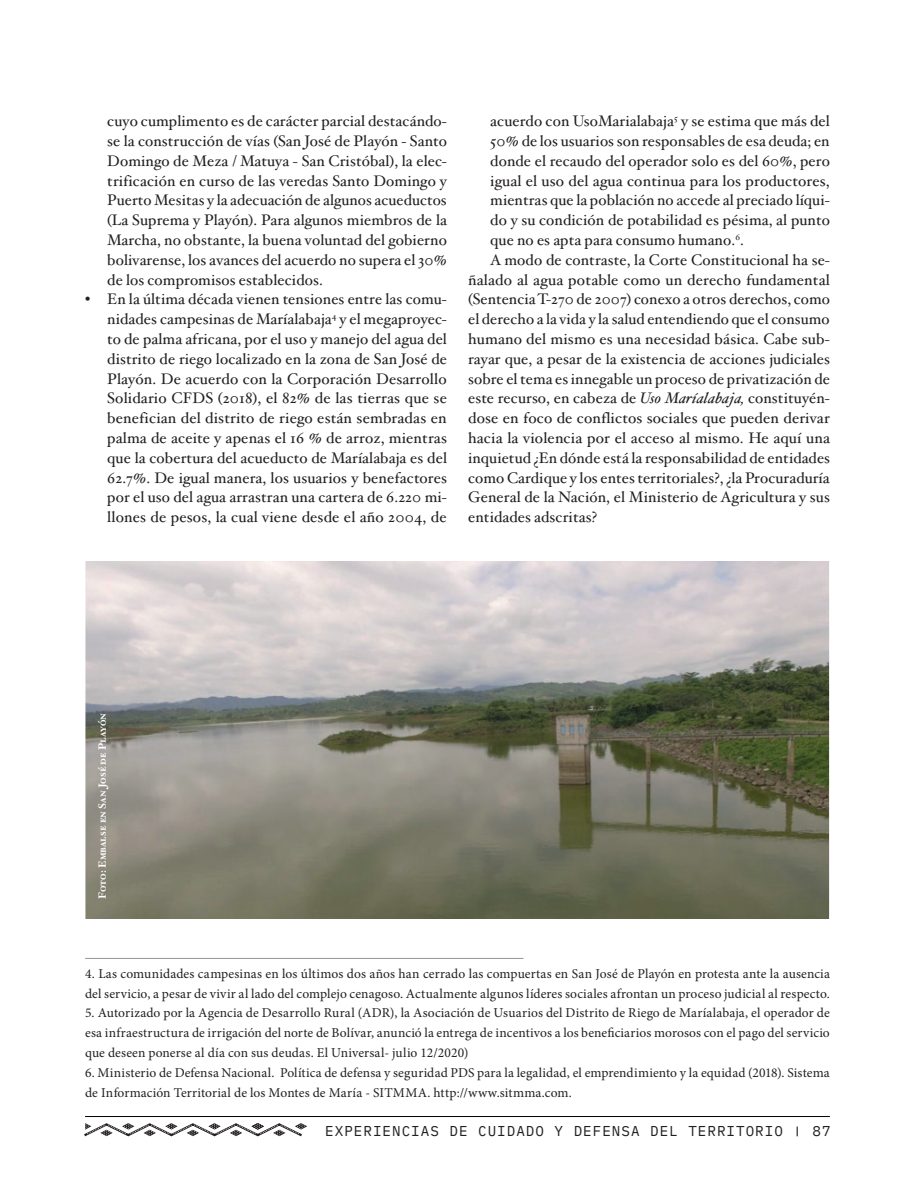
<style>
.page{position:relative;width:915px;height:1191px;background:#fff}
.page>*{position:absolute;margin:0;border:0;box-sizing:border-box;transform-origin:0 0}
.t1{font:15.3px/19.8px "Hoefler Text";letter-spacing:.01em;color:#231f20;text-align:justify}
.t2{font:14.25px "IBM Plex Mono";letter-spacing:.07em;color:#231f20}
.t3{font:13.5px/19.8px "Minion Pro";letter-spacing:.01em;color:#231f20}
.t4{font:10.5px "Hoefler Text Bold SC";color:#fff}
.s1{font-style:italic}
</style>
<div class="page">
<hr style="left:85px;top:1116px;width:744px;height:1px;background:#000001">
<svg style="left:84px;top:1123px;width:223px;height:14px"></svg>
<hr style="left:85px;top:958px;width:438px;height:1px;background:#939598">
<img style="left:85px;top:562px;width:744px;height:356px">
<p class="t1" style="left:107px;top:112px;width:341px">cuyo cumplimento es de carácter parcial destacándo&shy;se la construcción de vías (San José de Playón - Santo Domingo de Meza / Matuya - San Cristóbal), la elec&shy;trificación en curso de las veredas Santo Domingo y Puerto Mesitas y la adecuación de algunos acueductos (La Suprema y Playón). Para algunos miembros de la Marcha, no obstante, la buena voluntad del gobierno bolivarense, los avances del acuerdo no supera el 30% de los compromisos establecidos.</p>
<p class="t1" style="left:107px;top:290px;width:341px;text-indent:-22px">• En la última década vienen tensiones entre las comu&shy;nidades campesinas de Maríalabaja<sup>4</sup> y el megaproyec&shy;to de palma africana, por el uso y manejo del agua del distrito de riego localizado en la zona de San José de Playón. De acuerdo con la Corporación Desarrollo Solidario CFDS (2018), el 82% de las tierras que se benefician del distrito de riego están sembradas en palma de aceite y apenas el 16 % de arroz, mientras que la cobertura del acueducto de Maríalabaja es del 62.7%. De igual manera, los usuarios y benefactores por el uso del agua arrastran una cartera de 6.220 mi&shy;llones de pesos, la cual viene desde el año 2004, de</p>
<p class="t1" style="left:490px;top:112px;width:341px">acuerdo con UsoMarialabaja<sup>5</sup> y se estima que más del</p>
<p class="t1" style="left:490px;top:131px;width:341px">50% de los usuarios son responsables de esa deuda; en</p>
<p class="t1" style="left:490px;top:151px;width:341px">donde el recaudo del operador solo es del 60%, pero</p>
<p class="t1" style="left:490px;top:171px;width:341px">igual el uso del agua continua para los productores,</p>
<p class="t1" style="left:490px;top:191px;width:341px">mientras que la población no accede al preciado líqui-</p>
<p class="t1" style="left:490px;top:211px;width:341px">do y su condición de potabilidad es pésima, al punto</p>
<p class="t1" style="left:490px;top:230px;width:255px">que no es apta para consumo humano.<sup>6</sup>.</p>
<p class="t1" style="left:490px;top:250px;width:341px">A modo de contraste, la Corte Constitucional ha se-</p>
<p class="t1" style="left:468px;top:270px;width:363px">ñalado al agua potable como un derecho fundamental</p>
<p class="t1" style="left:468px;top:290px;width:363px">(Sentencia T-270 de 2007) conexo a otros derechos, como</p>
<p class="t1" style="left:468px;top:310px;width:363px">el derecho a la vida y la salud entendiendo que el consumo</p>
<p class="t1" style="left:468px;top:329px;width:363px">humano del mismo es una necesidad básica. Cabe sub-</p>
<p class="t1" style="left:468px;top:349px;width:363px">rayar que, a pesar de la existencia de acciones judiciales</p>
<p class="t1" style="left:468px;top:369px;width:363px">sobre el tema es innegable un proceso de privatización de</p>
<p class="t1" style="left:468px;top:389px;width:363px">este recurso, en cabeza de <span class="s1">Uso Maríalabaja,</span> constituyén-</p>
<p class="t1" style="left:468px;top:409px;width:363px">dose en foco de conflictos sociales que pueden derivar</p>
<p class="t1" style="left:468px;top:428px;width:363px">hacia la violencia por el acceso al mismo. He aquí una</p>
<p class="t1" style="left:468px;top:448px;width:363px">inquietud ¿En dónde está la responsabilidad de entidades</p>
<p class="t1" style="left:468px;top:468px;width:363px">como Cardique y los entes territoriales?, ¿la Procuraduría</p>
<p class="t1" style="left:468px;top:488px;width:363px">General de la Nación, el Ministerio de Agricultura y sus</p>
<p class="t1" style="left:468px;top:508px;width:131px">entidades adscritas?</p>
<p class="t4" style="left:96px;top:898px;width:186px;rotate:-90deg">Foto: Embalse en San José de Playón</p>
<p class="t3" style="left:85px;top:963px;width:746px">4. Las comunidades campesinas en los últimos dos años han cerrado las compuertas en San José de Playón en protesta ante la ausencia del servicio, a pesar de vivir al lado del complejo cenagoso. Actualmente algunos líderes sociales afrontan un proceso judicial al respecto.</p>
<p class="t3" style="left:85px;top:1003px;width:746px;text-align:justify">5. Autorizado por la Agencia de Desarrollo Rural (ADR), la Asociación de Usuarios del Distrito de Riego de Maríalabaja, el operador de esa infraestructura de irrigación del norte de Bolívar, anunció la entrega de incentivos a los beneficiarios morosos con el pago del servicio que deseen ponerse al día con sus deudas. El Universal- julio 12/2020)</p>
<p class="t3" style="left:85px;top:1062px;width:746px">6. Ministerio de Defensa Nacional. Política de defensa y seguridad PDS para la legalidad, el emprendimiento y la equidad (2018). Sistema de Información Territorial de los Montes de María - SITMMA. http://www.sitmma.com.</p>
<p class="t2" style="left:325px;top:1120px;width:459px">EXPERIENCIAS DE CUIDADO Y DEFENSA DEL TERRITORIO</p>
<p class="t2" style="left:812px;top:1120px;width:20px">87</p>
</div>
